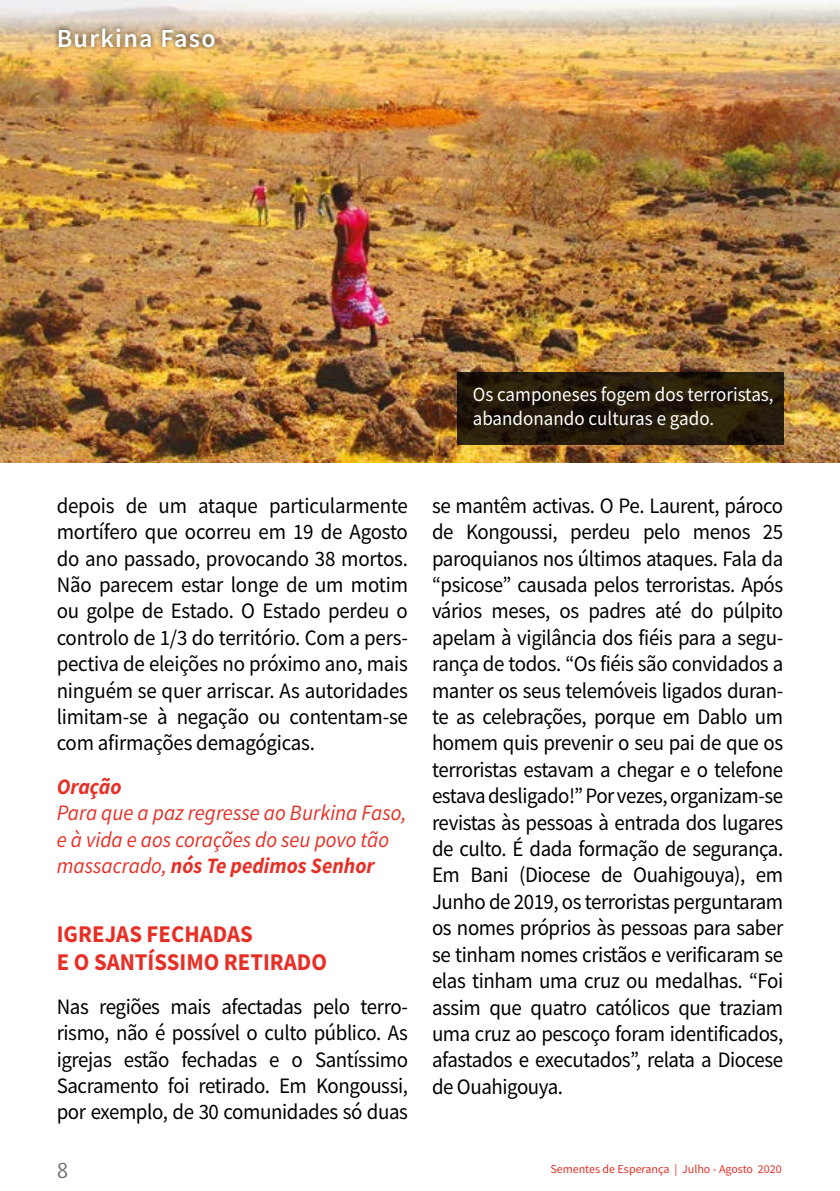
<style>
.page{position:relative;width:840px;height:1191px;background:#fff}
.page>*{position:absolute;margin:0;border:0;box-sizing:border-box;transform-origin:0 0}
.t1{font:600 26px "Source Sans Pro";letter-spacing:.05em;color:#fff}
.t2{font:700 24px/28.8px "Source Sans Pro";color:#e63027;scale:.95 1}
.t3{font:22px/26.4px "Source Sans Pro";letter-spacing:-.02em;color:#000;text-align:justify;scale:.95 1}
.t4{font:italic 22px/26.4px "Source Sans Pro";color:#e63027;scale:.95 1}
.t5{font:italic 700 22px "Source Sans Pro";color:#e63027;scale:.95 1}
.t6{font:22px "Dax";color:#727271}
.t7{font:20px/24px "Source Sans Pro";color:#fdfefd;scale:.95 1}
.t8{font:12px "Source Sans Pro";color:#e63027}
.s1{font-weight:700}
</style>
<div class="page">
<img style="left:0;top:0;width:839px;height:462px">
<div style="left:53px;top:22px;width:167px;height:30px;background:#000;opacity:.75"></div>
<svg style="left:456px;top:372px;width:326px;height:72px;background:#241a0a"></svg>
<p class="t1" style="left:57px;top:21px;width:160px">Burkina Faso</p>
<p class="t7" style="left:472px;top:382px;width:318px">Os camponeses fogem dos terroristas, abandonando culturas e gado.</p>
<p class="t3" style="left:57px;top:492px;width:371px">depois de um ataque particularmente mortífero que ocorreu em 19 de Agosto do ano passado, provocando 38 mortos.<br>Não parecem estar longe de um motim ou golpe de Estado. O Estado perdeu o controlo de 1/3 do território. Com a pers&shy;pectiva de eleições no próximo ano, mais ninguém se quer arriscar. As autoridades limitam-se à negação ou contentam-se com afirmações demagógicas.</p>
<p class="t5" style="left:57px;top:771px;width:70px">Oração</p>
<p class="t4" style="left:57px;top:799px;width:369px">Para que a paz regresse ao Burkina Faso, e à vida e aos corações do seu povo tão massacrado, <span class="s1">nós Te pedimos Senhor</span></p>
<p class="t2" style="left:57px;top:919px;width:286px">IGREJAS FECHADAS<br>E O SANTÍSSIMO RETIRADO</p>
<p class="t3" style="left:57px;top:993px;width:371px">Nas regiões mais afectadas pelo terro&shy;rismo, não é possível o culto público. As igrejas estão fechadas e o Santíssimo Sacramento foi retirado. Em Kongoussi, por exemplo, de 30 comunidades só duas</p>
<p class="t3" style="left:432px;top:492px;width:371px">se mantêm activas. O Pe. Laurent, pároco de Kongoussi, perdeu pelo menos 25 paroquianos nos últimos ataques. Fala da “psicose” causada pelos terroristas. Após vários meses, os padres até do púlpito apelam à vigilância dos fiéis para a segu&shy;rança de todos. “Os fiéis são convidados a manter os seus telemóveis ligados duran&shy;te as celebrações, porque em Dablo um homem quis prevenir o seu pai de que os terroristas estavam a chegar e o telefone estava desligado!” Por vezes, organizam-se revistas às pessoas à entrada dos lugares de culto. É dada formação de segurança.<br>Em Bani (Diocese de Ouahigouya), em Junho de 2019, os terroristas perguntaram os nomes próprios às pessoas para saber se tinham nomes cristãos e verificaram se elas tinham uma cruz ou medalhas. “Foi assim que quatro católicos que traziam uma cruz ao pescoço foram identificados, afastados e executados”, relata a Diocese de Ouahigouya.</p>
<p class="t6" style="left:57px;top:1157px;width:13px">8</p>
<p class="t8" style="left:550px;top:1161px;width:233px">Sementes de Esperança | Julho - Agosto 2020</p>
</div>
